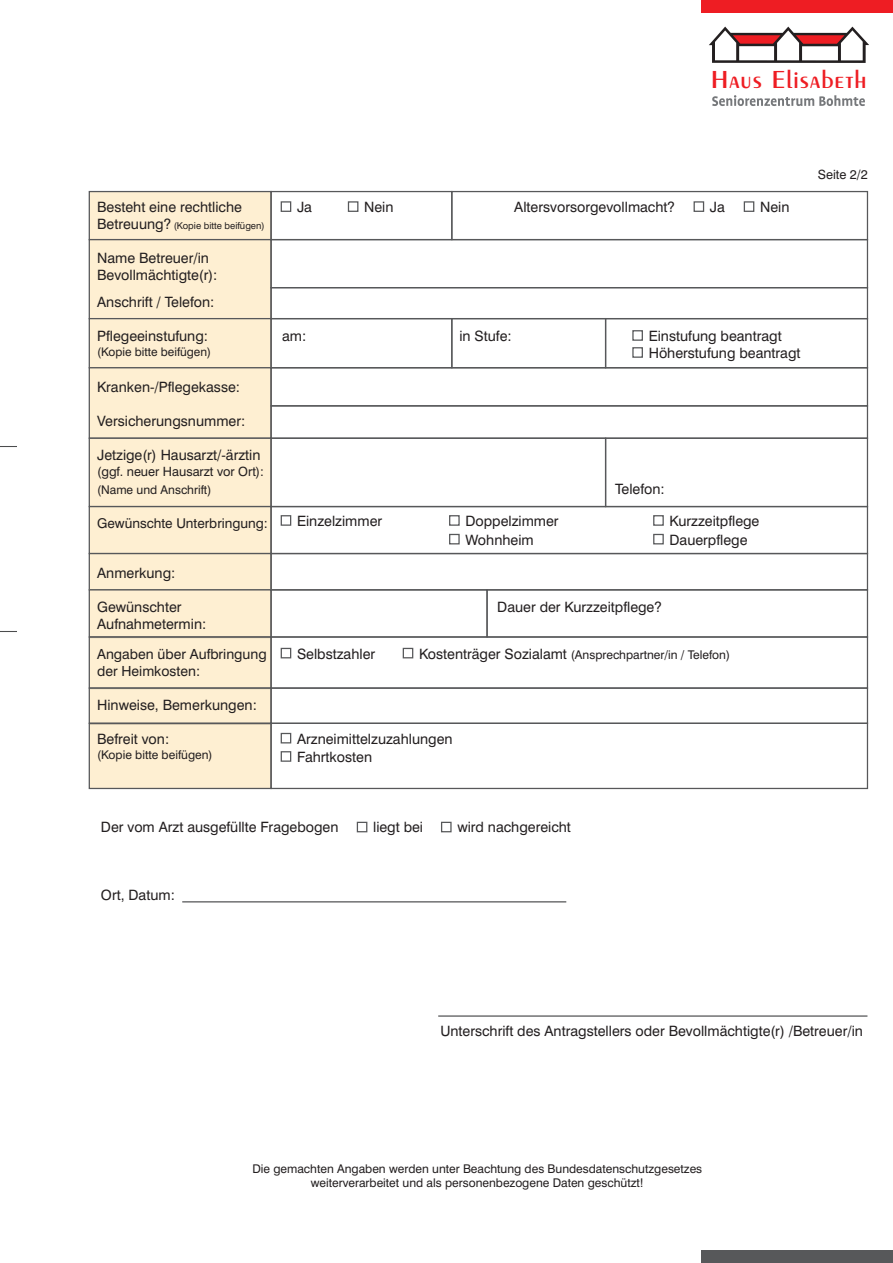
<style>
.page{position:relative;width:893px;height:1263px;background:#fff}
.page>*{position:absolute;margin:0;border:0;box-sizing:border-box;transform-origin:0 0}
.t1{font:600 26.1px "Exotic 350 BT";letter-spacing:.02em;color:#ee1d23}
.t2{font:14.25px/17.1px "Swiss 721 BT";color:#231f20}
.t3{font:13.95px/16.6px "Swiss 721 BT";color:#231f20}
.t4{font:13.5px "Swiss 721 BT";color:#231f20}
.t5{font:12.75px "Swiss 721 BT";color:#231f20}
.t6{font:12px/14.4px "Swiss 721 BT";color:#231f20;text-align:center}
.t7{font:11.85px "Swiss 721 BT";color:#231f20}
.t8{font:9.45px "Swiss 721 BT";color:#231f20}
.s1{font-size:14.25px}
</style>
<div class="page">
<div style="left:702px;top:0;width:191px;height:13px;background:#ee1d23"></div>
<div style="left:702px;top:1250px;width:191px;height:13px;background:#57585a"></div>
<svg style="left:0;top:446px;width:17px;height:1px"></svg>
<svg style="left:0;top:631px;width:17px;height:1px"></svg>
<svg style="left:709px;top:27px;width:160px;height:36px"></svg>
<svg style="left:712px;top:95px;width:153px;height:11px"></svg>
<div style="left:89px;top:191px;width:183px;height:49px;border:1px solid #57585a"></div>
<div style="left:270px;top:191px;width:182px;height:49px;border:1px solid #57585a"></div>
<div style="left:89px;top:239px;width:183px;height:80px;border:1px solid #57585a"></div>
<div style="left:270px;top:239px;width:598px;height:49px;border:1px solid #57585a"></div>
<div style="left:281px;top:201px;width:10px;height:11px;border:1px solid #57585a"></div>
<div style="left:693px;top:201px;width:11px;height:11px;border:1px solid #57585a"></div>
<div style="left:632px;top:330px;width:11px;height:11px;border:1px solid #57585a"></div>
<div style="left:632px;top:347px;width:11px;height:11px;border:1px solid #57585a"></div>
<div style="left:281px;top:515px;width:10px;height:11px;border:1px solid #57585a"></div>
<div style="left:281px;top:648px;width:10px;height:10px;border:1px solid #57585a"></div>
<div style="left:357px;top:822px;width:10px;height:10px;border:1px solid #57585a"></div>
<div style="left:281px;top:733px;width:10px;height:10px;border:1px solid #57585a"></div>
<div style="left:281px;top:751px;width:10px;height:11px;border:1px solid #57585a"></div>
<div style="left:348px;top:201px;width:10px;height:11px;border:1px solid #57585a"></div>
<div style="left:744px;top:201px;width:10px;height:11px;border:1px solid #57585a"></div>
<div style="left:449px;top:515px;width:11px;height:11px;border:1px solid #57585a"></div>
<div style="left:403px;top:648px;width:10px;height:10px;border:1px solid #57585a"></div>
<div style="left:441px;top:822px;width:11px;height:10px;border:1px solid #57585a"></div>
<div style="left:653px;top:515px;width:11px;height:11px;border:1px solid #57585a"></div>
<div style="left:449px;top:534px;width:11px;height:10px;border:1px solid #57585a"></div>
<div style="left:653px;top:534px;width:11px;height:10px;border:1px solid #57585a"></div>
<div style="left:451px;top:191px;width:417px;height:49px;border:1px solid #57585a"></div>
<div style="left:270px;top:287px;width:598px;height:32px;border:1px solid #57585a"></div>
<div style="left:89px;top:318px;width:183px;height:50px;border:1px solid #57585a"></div>
<div style="left:270px;top:318px;width:182px;height:50px;border:1px solid #57585a"></div>
<div style="left:451px;top:318px;width:155px;height:50px;border:1px solid #57585a"></div>
<div style="left:605px;top:318px;width:263px;height:50px;border:1px solid #57585a"></div>
<div style="left:89px;top:367px;width:183px;height:72px;border:1px solid #57585a"></div>
<div style="left:270px;top:367px;width:598px;height:39px;border:1px solid #57585a"></div>
<div style="left:270px;top:405px;width:598px;height:34px;border:1px solid #57585a"></div>
<div style="left:89px;top:438px;width:183px;height:69px;border:1px solid #57585a"></div>
<div style="left:270px;top:438px;width:336px;height:69px;border:1px solid #57585a"></div>
<div style="left:89px;top:506px;width:183px;height:48px;border:1px solid #57585a"></div>
<div style="left:270px;top:506px;width:598px;height:48px;border:1px solid #57585a"></div>
<div style="left:89px;top:553px;width:183px;height:37px;border:1px solid #57585a"></div>
<div style="left:270px;top:553px;width:598px;height:37px;border:1px solid #57585a"></div>
<div style="left:605px;top:438px;width:263px;height:69px;border:1px solid #57585a"></div>
<div style="left:89px;top:589px;width:183px;height:49px;border:1px solid #57585a"></div>
<div style="left:270px;top:589px;width:218px;height:49px;border:1px solid #57585a"></div>
<div style="left:89px;top:636px;width:183px;height:53px;border:1px solid #57585a"></div>
<div style="left:89px;top:687px;width:183px;height:37px;border:1px solid #57585a"></div>
<div style="left:270px;top:687px;width:598px;height:37px;border:1px solid #57585a"></div>
<div style="left:89px;top:723px;width:183px;height:66px;border:1px solid #57585a"></div>
<div style="left:270px;top:723px;width:598px;height:66px;border:1px solid #57585a"></div>
<div style="left:486px;top:589px;width:382px;height:49px;border:1px solid #57585a"></div>
<hr style="left:182px;top:901px;width:384px;height:1px;background:#57585a">
<hr style="left:438px;top:1015px;width:429px;height:2px;background:#57585a">
<h1 class="t1" style="left:711px;top:68px;width:158px">Haus Elisabeth</h1>
<p class="t2" style="left:97px;top:199px;width:146px">Besteht eine rechtliche</p>
<p class="t8" style="left:97px;top:221px;width:169px"><span class="s1">Betreuung?</span> (Kopie bitte beifügen)</p>
<p class="t2" style="left:97px;top:250px;width:122px">Name Betreuer/in<br>Bevollmächtigte(r):</p>
<p class="t2" style="left:97px;top:295px;width:119px">Anschrift / Telefon:</p>
<p class="t2" style="left:97px;top:329px;width:112px">Pflegeeinstufung:</p>
<p class="t7" style="left:97px;top:347px;width:115px">(Kopie bitte beifügen)</p>
<p class="t2" style="left:97px;top:380px;width:144px">Kranken-/Pflegekasse:</p>
<p class="t2" style="left:97px;top:414px;width:150px">Versicherungsnummer:</p>
<p class="t2" style="left:97px;top:448px;width:165px">Jetzige(r) Hausarzt/-ärztin</p>
<p class="t5" style="left:97px;top:466px;width:168px">(ggf. neuer Hausarzt vor Ort):</p>
<p class="t6" style="left:97px;top:484px;width:116px">(Name und Anschrift)</p>
<p class="t4" style="left:97px;top:518px;width:172px">Gewünschte Unterbringung:</p>
<p class="t2" style="left:297px;top:200px;width:16px">Ja</p>
<p class="t2" style="left:514px;top:200px;width:162px">Altersvorsorgevollmacht?</p>
<p class="t2" style="left:364px;top:200px;width:31px">Nein</p>
<p class="t2" style="left:760px;top:200px;width:31px">Nein</p>
<p class="t2" style="left:710px;top:200px;width:16px">Ja</p>
<p class="t2" style="left:282px;top:329px;width:26px">am:</p>
<p class="t2" style="left:459px;top:329px;width:54px">in Stufe:</p>
<p class="t2" style="left:649px;top:329px;width:153px">Einstufung beantragt<br>Höherstufung beantragt</p>
<p class="t2" style="left:615px;top:482px;width:51px">Telefon:</p>
<p class="t2" style="left:297px;top:514px;width:87px">Einzelzimmer</p>
<p class="t2" style="left:465px;top:514px;width:95px">Doppelzimmer</p>
<p class="t2" style="left:669px;top:514px;width:91px">Kurzzeitpflege</p>
<p class="t2" style="left:465px;top:532px;width:70px">Wohnheim</p>
<p class="t2" style="left:669px;top:532px;width:79px">Dauerpflege</p>
<p class="t2" style="left:97px;top:565px;width:80px">Anmerkung:</p>
<p class="t2" style="left:97px;top:599px;width:111px">Gewünschter<br>Aufnahmetermin:</p>
<p class="t2" style="left:497px;top:599px;width:166px">Dauer der Kurzzeitpflege?</p>
<p class="t3" style="left:97px;top:647px;width:171px">Angaben über Aufbringung der Heimkosten:</p>
<p class="t2" style="left:97px;top:698px;width:161px">Hinweise, Bemerkungen:</p>
<p class="t2" style="left:97px;top:732px;width:74px">Befreit von:</p>
<p class="t6" style="left:97px;top:749px;width:117px">(Kopie bitte beifügen)</p>
<p class="t2" style="left:297px;top:646px;width:80px">Selbstzahler</p>
<p class="t6" style="left:419px;top:648px;width:312px"><span class="s1">Kostenträger Sozialamt</span> (Ansprechpartner/in / Telefon)</p>
<p class="t2" style="left:297px;top:731px;width:157px;line-height:18.3px">Arzneimittelzuzahlungen<br>Fahrtkosten</p>
<p class="t5" style="left:818px;top:170px;width:51px">Seite 2/2</p>
<p class="t2" style="left:101px;top:820px;width:239px">Der vom Arzt ausgefüllte Fragebogen</p>
<p class="t2" style="left:373px;top:820px;width:51px">liegt bei</p>
<p class="t2" style="left:101px;top:888px;width:75px">Ort, Datum:</p>
<p class="t2" style="left:457px;top:820px;width:115px">wird nachgereicht</p>
<p class="t2" style="left:440px;top:1024px;width:424px">Unterschrift des Antragstellers oder Bevollmächtigte(r) /Betreuer/in</p>
<p class="t6" style="left:252px;top:1162px;width:451px">Die gemachten Angaben werden unter Beachtung des Bundesdatenschutzgesetzes weiterverarbeitet und als personenbezogene Daten geschützt!</p>
</div>
